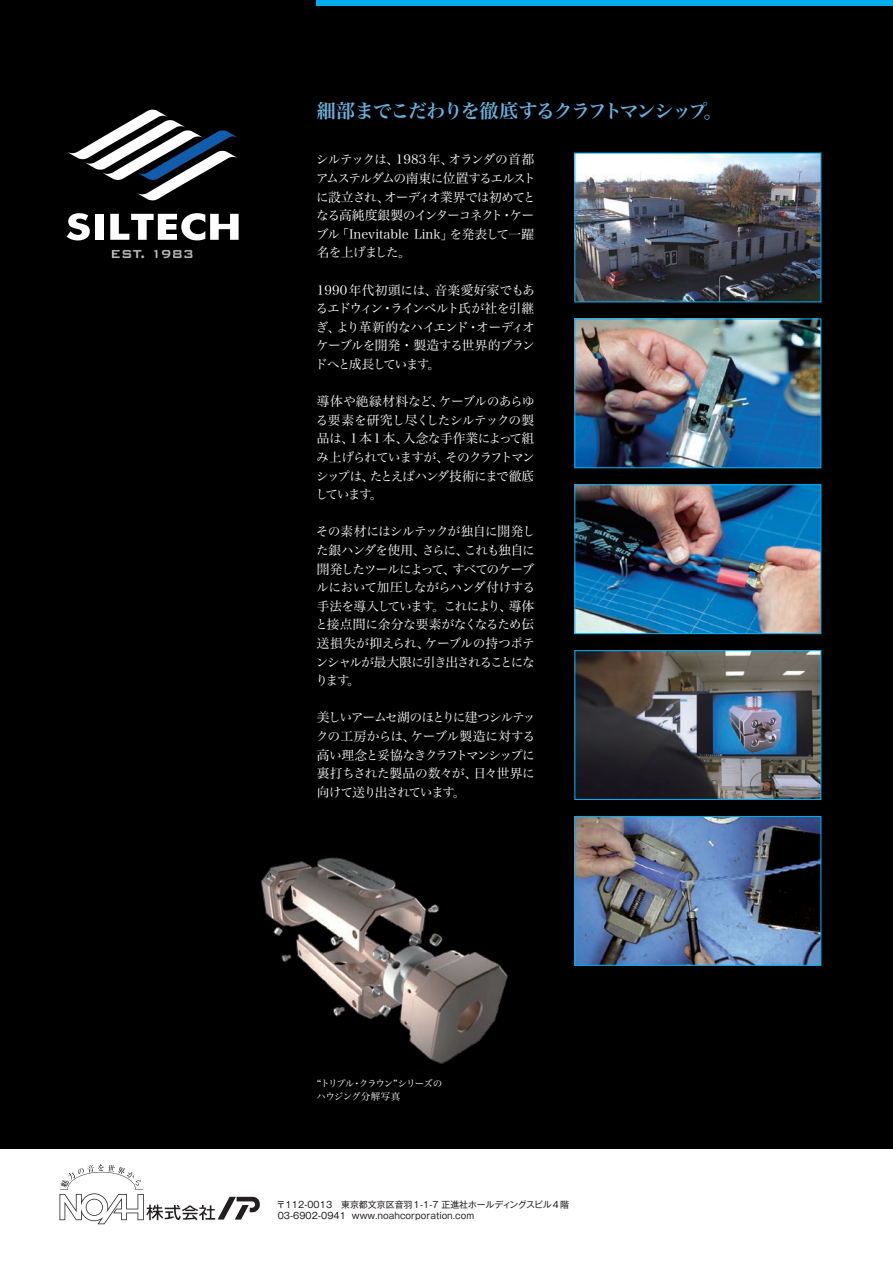
<style>
.page{position:relative;width:893px;height:1263px;background:#fff}
.page>*{position:absolute;margin:0;border:0;box-sizing:border-box;transform-origin:0 0}
.t1{font:19.2px "Hira Min Pro W6";letter-spacing:-.075em;color:#67b3e3}
.t2{font:12.75px/18.6px "Hira Min Pro W3";letter-spacing:-.085em;color:#fff;text-align:justify}
.t3{font:12.75px/18.6px "Hira Min Pro W3";letter-spacing:-.06em;color:#fff}
.t4{font:9.6px/13.8px "Hira Min Pro W3";letter-spacing:-.09em;color:#fff}
.t5{font:9px/11.7px "Gothic MB101 Pr 6";color:#231f20}
</style>
<div class="page">
<div style="left:0;top:0;width:893px;height:1148px;background:#000"></div>
<svg style="left:67px;top:110px;width:171px;height:90px"></svg>
<svg style="left:67px;top:213px;width:23px;height:27px"></svg>
<div style="left:95px;top:214px;width:8px;height:26px;background:#fff"></div>
<svg style="left:110px;top:213px;width:129px;height:27px"></svg>
<img style="left:111px;top:250px;width:82px;height:9px">
<img style="left:260px;top:857px;width:248px;height:207px">
<img style="left:576px;top:155px;width:243px;height:145px">
<img style="left:576px;top:320px;width:243px;height:146px">
<div style="left:574px;top:318px;width:247px;height:150px;border:1px solid #00aeef"></div>
<img style="left:576px;top:486px;width:243px;height:146px">
<div style="left:574px;top:484px;width:247px;height:150px;border:1px solid #00aeef"></div>
<img style="left:576px;top:652px;width:243px;height:146px">
<div style="left:574px;top:650px;width:247px;height:150px;border:1px solid #00aeef"></div>
<img style="left:576px;top:818px;width:243px;height:146px">
<div style="left:574px;top:816px;width:247px;height:150px;border:1px solid #00aeef"></div>
<svg style="left:60px;top:1164px;width:200px;height:60px"></svg>
<div style="left:317px;top:0;width:576px;height:5px;background:#00aeef"></div>
<h1 class="t1" style="left:317px;top:94px;width:408px">細部までこだわりを徹底するクラフトマンシップ。</h1>
<p class="t3" style="left:316px;top:149px;width:222px">シルテックは、1983 年、オランダの首都アムステルダムの南東に位置するエルストに設立され、オーディオ業界では初めてとなる高純度銀製のインターコネクト・ケーブル「Inevitable Link」を発表して一躍名を上げました。</p>
<p class="t2" style="left:315px;top:279px;width:222px">1990年代初頭には、音楽愛好家でもあるエドウィン・ラインベルト氏が社を引継ぎ、より革新的なハイエンド・オーディオケーブルを開発・製造する世界的ブランドへと成長しています。</p>
<p class="t2" style="left:315px;top:391px;width:221px">導体や絶縁材料など、ケーブルのあらゆる要素を研究し尽くしたシルテックの製品は、1 本 1 本、入念な手作業によって組み上げられていますが、そのクラフトマンシップは、たとえばハンダ技術にまで徹底しています。</p>
<p class="t2" style="left:315px;top:521px;width:222px">その素材にはシルテックが独自に開発した銀ハンダを使用、さらに、これも独自に開発したツールによって、すべてのケーブルにおいて加圧しながらハンダ付けする手法を導入しています。これにより、導体と接点間に余分な要素がなくなるため伝送損失が抑えられ、ケーブルの持つポテンシャルが最大限に引き出されることになります。</p>
<p class="t2" style="left:316px;top:707px;width:221px">美しいアームセ湖のほとりに建つシルテックの工房からは、ケーブル製造に対する高い理念と妥協なきクラフトマンシップに裏打ちされた製品の数々が、日々世界に向けて送り出されています。</p>
<p class="t4" style="left:317px;top:1075px;width:127px">“トリプル・クラウン”シリーズのハウジング分解写真</p>
<p class="t5" style="left:277px;top:1198px;width:294px">〒112-0013　東京都文京区音羽1-1-7 正進社ホールディングスビル4階<br>03-6902-0941 www.noahcorporation.com</p>
</div>
